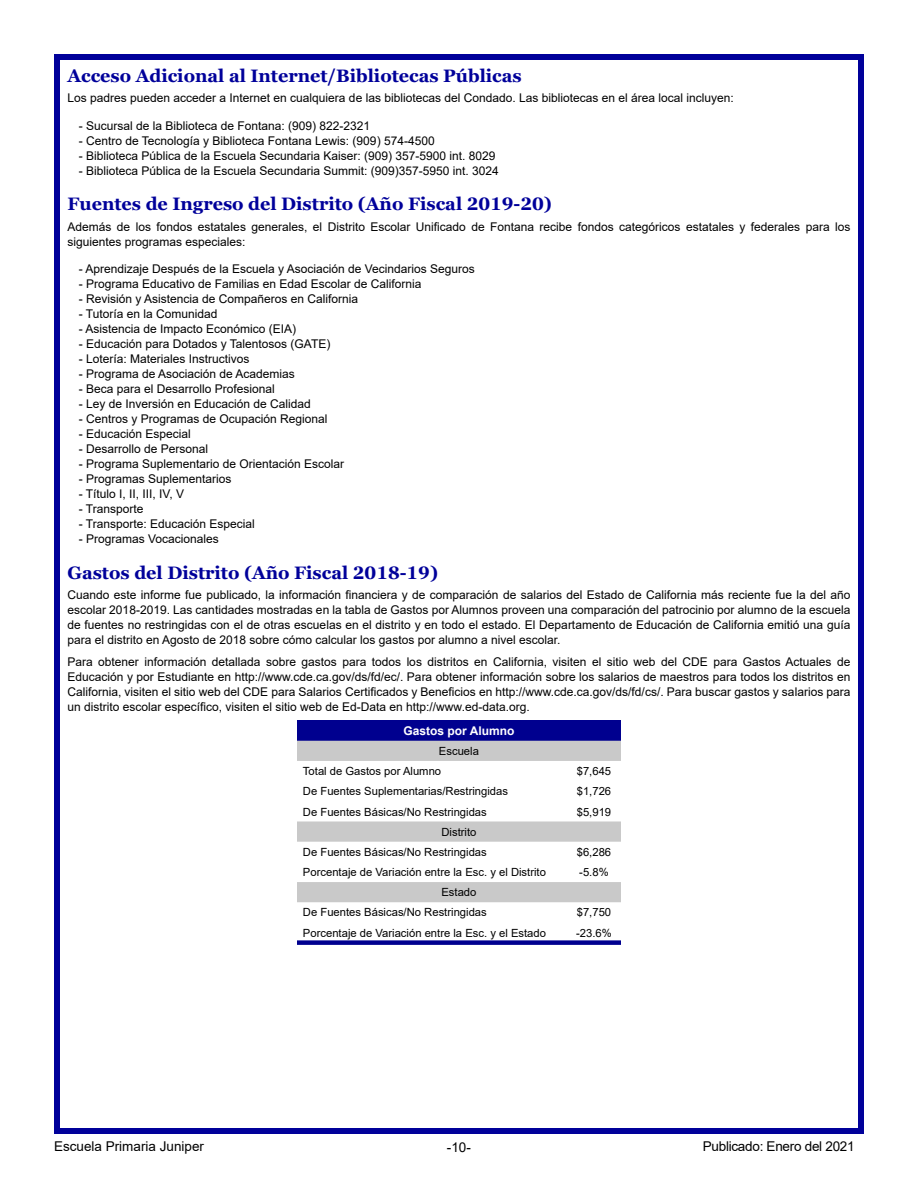
<style>
.page{position:relative;width:918px;height:1188px;background:#fff}
.page>*{position:absolute;margin:0;border:0;box-sizing:border-box;transform-origin:0 0}
.t1{font:700 18px "Georgia";color:#00009a}
.t2{font:13.5px "Arial";color:#000}
.t3{font:13.5px "Arial";letter-spacing:-.02em;color:#000}
.t4{font:12px/15px "Arial";color:#000;text-align:justify}
.t5{font:700 12px "Arial";color:#fff}
.t6{font:11.25px/20.2px "Arial";color:#000}
</style>
<div class="page">
<div style="left:54px;top:54px;width:810px;height:1080px;border:6px solid #00009a"></div>
<div style="left:297px;top:720px;width:324px;height:21px;background:#00008f"></div>
<svg style="left:297px;top:741px;width:324px;height:161px"></svg>
<div style="left:297px;top:940px;width:270px;height:5px;background:#00008f"></div>
<div style="left:567px;top:940px;width:54px;height:5px;background:#00008f"></div>
<h1 class="t1" style="left:68px;top:64px;width:456px">Acceso Adicional al Internet/Bibliotecas Públicas</h1>
<p class="t4" style="left:68px;top:90px;width:668px">Los padres pueden acceder a Internet en cualquiera de las bibliotecas del Condado. Las bibliotecas en el área local incluyen:</p>
<p class="t4" style="left:79px;top:118px;width:293px">- Sucursal de la Biblioteca de Fontana: (909) 822-2321</p>
<p class="t4" style="left:79px;top:133px;width:357px">- Centro de Tecnología y Biblioteca Fontana Lewis: (909) 574-4500</p>
<p class="t4" style="left:79px;top:148px;width:418px">- Biblioteca Pública de la Escuela Secundaria Kaiser: (909) 357-5900 int. 8029</p>
<p class="t4" style="left:79px;top:163px;width:422px">- Biblioteca Pública de la Escuela Secundaria Summit: (909)357-5950 int. 3024</p>
<h1 class="t1" style="left:68px;top:193px;width:486px">Fuentes de Ingreso del Distrito (Año Fiscal 2019-20)</h1>
<p class="t4" style="left:68px;top:219px;width:784px">Además de los fondos estatales generales, el Distrito Escolar Unificado de Fontana recibe fondos categóricos estatales y federales para los siguientes programas especiales:</p>
<p class="t4" style="left:79px;top:261px;width:398px">- Aprendizaje Después de la Escuela y Asociación de Vecindarios Seguros</p>
<p class="t4" style="left:79px;top:276px;width:344px">- Programa Educativo de Familias en Edad Escolar de California</p>
<p class="t4" style="left:79px;top:291px;width:281px">- Revisión y Asistencia de Compañeros en California</p>
<p class="t4" style="left:79px;top:306px;width:140px">- Tutoría en la Comunidad</p>
<p class="t4" style="left:79px;top:321px;width:219px">- Asistencia de Impacto Económico (EIA)</p>
<p class="t4" style="left:79px;top:336px;width:253px">- Educación para Dotados y Talentosos (GATE)</p>
<p class="t4" style="left:79px;top:351px;width:172px">- Lotería: Materiales Instructivos</p>
<p class="t4" style="left:79px;top:366px;width:218px">- Programa de Asociación de Academias</p>
<p class="t4" style="left:79px;top:381px;width:198px">- Beca para el Desarrollo Profesional</p>
<p class="t4" style="left:79px;top:396px;width:234px">- Ley de Inversión en Educación de Calidad</p>
<p class="t4" style="left:79px;top:411px;width:250px">- Centros y Programas de Ocupación Regional</p>
<p class="t4" style="left:79px;top:426px;width:114px">- Educación Especial</p>
<p class="t4" style="left:79px;top:441px;width:131px">- Desarrollo de Personal</p>
<p class="t4" style="left:79px;top:456px;width:267px">- Programa Suplementario de Orientación Escolar</p>
<p class="t4" style="left:79px;top:471px;width:154px">- Programas Suplementarios</p>
<p class="t4" style="left:79px;top:486px;width:107px">- Título I, II, III, IV, V</p>
<p class="t4" style="left:79px;top:501px;width:66px">- Transporte</p>
<p class="t4" style="left:79px;top:516px;width:178px">- Transporte: Educación Especial</p>
<p class="t4" style="left:79px;top:531px;width:142px">- Programas Vocacionales</p>
<h1 class="t1" style="left:68px;top:561px;width:372px">Gastos del Distrito (Año Fiscal 2018-19)</h1>
<p class="t4" style="left:68px;top:588px;width:785px">Cuando este informe fue publicado, la información financiera y de comparación de salarios del Estado de California más reciente fue la del año escolar 2018-2019. Las cantidades mostradas en la tabla de Gastos por Alumnos proveen una comparación del patrocinio por alumno de la escuela de fuentes no restringidas con el de otras escuelas en el distrito y en todo el estado. El Departamento de Educación de California emitió una guía para el distrito en Agosto de 2018 sobre cómo calcular los gastos por alumno a nivel escolar.</p>
<p class="t4" style="left:68px;top:654px;width:784px">Para obtener información detallada sobre gastos para todos los distritos en California, visiten el sitio web del CDE para Gastos Actuales de Educación y por Estudiante en http://www.cde.ca.gov/ds/fd/ec/. Para obtener información sobre los salarios de maestros para todos los distritos en California, visiten el sitio web del CDE para Salarios Certificados y Beneficios en http://www.cde.ca.gov/ds/fd/cs/. Para buscar gastos y salarios para un distrito escolar específico, visiten el sitio web de Ed-Data en http://www.ed-data.org.</p>
<p class="t5" style="left:404px;top:722px;width:112px">Gastos por Alumno</p>
<p class="t6" style="left:303px;top:741px;width:178px;text-indent:136px">Escuela<br>Total de Gastos por Alumno</p>
<p class="t6" style="left:577px;top:761px;width:36px">$7,645</p>
<p class="t6" style="left:303px;top:781px;width:207px">De Fuentes Suplementarias/Restringidas</p>
<p class="t6" style="left:577px;top:781px;width:36px">$1,726</p>
<p class="t6" style="left:303px;top:801px;width:185px">De Fuentes Básicas/No Restringidas</p>
<p class="t6" style="left:577px;top:801px;width:36px">$5,919</p>
<p class="t6" style="left:303px;top:822px;width:185px;text-indent:138px">Distrito<br>De Fuentes Básicas/No Restringidas</p>
<p class="t6" style="left:577px;top:842px;width:36px">$6,286</p>
<p class="t6" style="left:303px;top:862px;width:245px">Porcentaje de Variación entre la Esc. y el Distrito</p>
<p class="t6" style="left:579px;top:862px;width:31px">-5.8%</p>
<p class="t6" style="left:303px;top:882px;width:185px;text-indent:138px">Estado<br>De Fuentes Básicas/No Restringidas</p>
<p class="t6" style="left:577px;top:902px;width:36px">$7,750</p>
<p class="t6" style="left:303px;top:923px;width:245px">Porcentaje de Variación entre la Esc. y el Estado</p>
<p class="t6" style="left:576px;top:923px;width:37px">-23.6%</p>
<p class="t2" style="left:54px;top:1137px;width:152px">Escuela Primaria Juniper</p>
<p class="t2" style="left:447px;top:1138px;width:26px">-10-</p>
<p class="t3" style="left:703px;top:1136px;width:153px">Publicado: Enero del 2021</p>
</div>
